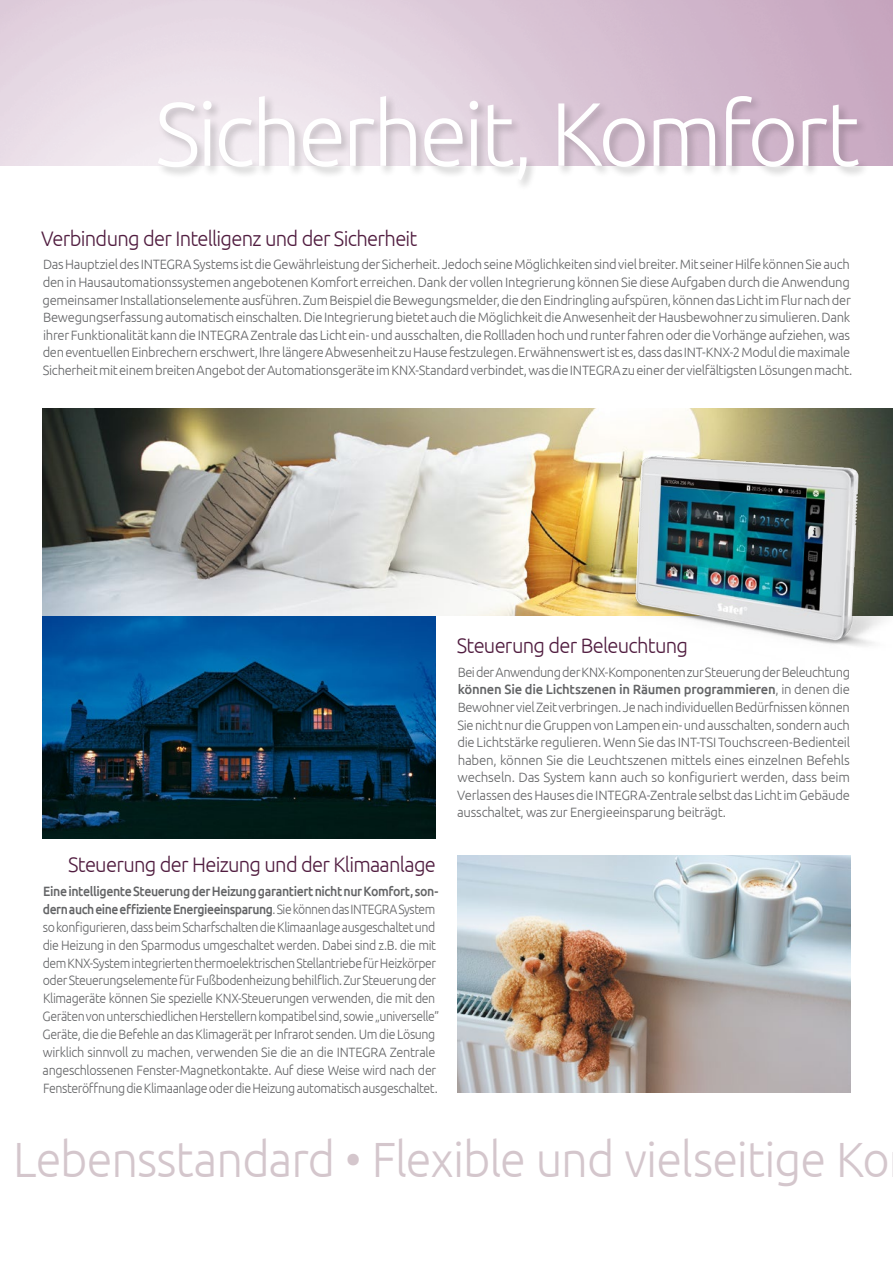
<style>
.page{position:relative;width:893px;height:1263px;background:#fff}
.page>*{position:absolute;margin:0;border:0;box-sizing:border-box;transform-origin:0 0}
.t1{font:300 90px "Ubuntu";letter-spacing:-.04em;color:#fff}
.t2{font:300 49.5px "Ubuntu";letter-spacing:-.02em;color:#d4c6cc;scale:.95 1}
.ŚRÓDTYTUŁ{font:300 21px "Ubuntu";letter-spacing:-.035em;color:#501c3f;scale:.96 1}
.TEXT{font:300 13.5px/17.5px "Ubuntu";letter-spacing:-.025em;color:#646567;scale:.96 1}
.TEXT-2{font:300 13.5px/17.9px "Ubuntu";letter-spacing:-.025em;color:#646567;scale:.91 1}
.TEXT-3{font:300 13.5px/17.5px "Ubuntu";letter-spacing:-.025em;color:#646567;text-align:justify;scale:.95 1}
.s1{font-weight:500}
</style>
<div class="page">
<img style="left:43px;top:616px;width:393px;height:223px">
<img style="left:43px;top:408px;width:850px;height:208px">
<img style="left:457px;top:856px;width:393px;height:237px">
<img style="left:604px;top:456px;width:289px;height:190px">
<div style="left:156px;top:93px;width:714px;height:98px;background:#000;opacity:.2"></div>
<p class="t1" style="left:155px;top:80px;width:706px">Sicherheit, Komfort</p>
<p class="ŚRÓDTYTUŁ" style="left:41px;top:226px;width:393px">Verbindung der Intelligenz und der Sicherheit</p>
<p class="TEXT" style="left:43px;top:256px;width:845px">Das Hauptziel des INTEGRA Systems ist die Gewährleistung der Sicherheit. Jedoch seine Möglichkeiten sind viel breiter. Mit seiner Hilfe können Sie auch den in Hausautomationssystemen angebotenen Komfort erreichen. Dank der vollen Integrierung können Sie diese Aufgaben durch die Anwendung gemeinsamer Installationselemente ausführen. Zum Beispiel die Bewegungsmelder, die den Eindringling aufspüren, können das Licht im Flur nach der Bewegungserfassung automatisch einschalten. Die Integrierung bietet auch die Möglichkeit die Anwesenheit der Hausbewohner zu simulieren. Dank ihrer Funktionalität kann die INTEGRA Zentrale das Licht ein- und ausschalten, die Rollladen hoch und runter fahren oder die Vorhänge aufziehen, was den eventuellen Einbrechern erschwert, Ihre längere Abwesenheit zu Hause festzulegen. Erwähnenswert ist es, dass das INT-KNX-2 Modul die maximale Sicherheit mit einem breiten Angebot der Automationsgeräte im KNX-Standard verbindet, was die INTEGRA zu einer der vielfältigsten Lösungen macht.</p>
<p class="ŚRÓDTYTUŁ" style="left:68px;top:852px;width:385px">Steuerung der Heizung und der Klimaanlage</p>
<p class="TEXT-2" style="left:43px;top:882px;width:437px"><span class="s1">Eine intelligente Steuerung der Heizung garantiert nicht nur Komfort, son&shy;dern auch eine effiziente Energieeinsparung</span>. Sie können das INTEGRA System so konfigurieren, dass beim Scharfschalten die Klimaanlage ausgeschaltet und die Heizung in den Sparmodus umgeschaltet werden. Dabei sind z.B. die mit dem KNX-System integrierten thermoelektrischen Stellantriebe für Heizkörper oder Steuerungselemente für Fußbodenheizung behilflich. Zur Steuerung der Klimageräte können Sie spezielle KNX-Steuerungen verwenden, die mit den Geräten von unterschiedlichen Herstellern kompatibel sind, sowie „universelle” Geräte, die die Befehle an das Klimagerät per Infrarot senden. Um die Lösung wirklich sinnvoll zu machen, verwenden Sie die an die INTEGRA Zentrale angeschlossenen Fenster-Magnetkontakte. Auf diese Weise wird nach der Fensteröffnung die Klimaanlage oder die Heizung automatisch ausgeschaltet.</p>
<p class="ŚRÓDTYTUŁ" style="left:457px;top:633px;width:242px">Steuerung der Beleuchtung</p>
<p class="TEXT-3" style="left:457px;top:663px;width:415px">Bei der Anwendung der KNX-Komponenten zur Steuerung der Beleuchtung <span class="s1">können Sie die Lichtszenen in Räumen programmieren</span>, in denen die Bewohner viel Zeit verbringen. Je nach individuellen Bedürfnissen können Sie nicht nur die Gruppen von Lampen ein- und ausschalten, sondern auch die Lichtstärke regulieren. Wenn Sie das INT-TSI Touchscreen-Bedienteil haben, können Sie die Leuchtszenen mittels eines einzelnen Befehls wechseln. Das System kann auch so konfiguriert werden, dass beim Verlassen des Hauses die INTEGRA-Zentrale selbst das Licht im Gebäude ausschaltet, was zur Energieeinsparung beiträgt.</p>
<h2 class="t2" style="left:13px;top:1129px;width:924px">Lebensstandard • Flexible und vielseitige Ko</h2>
</div>
